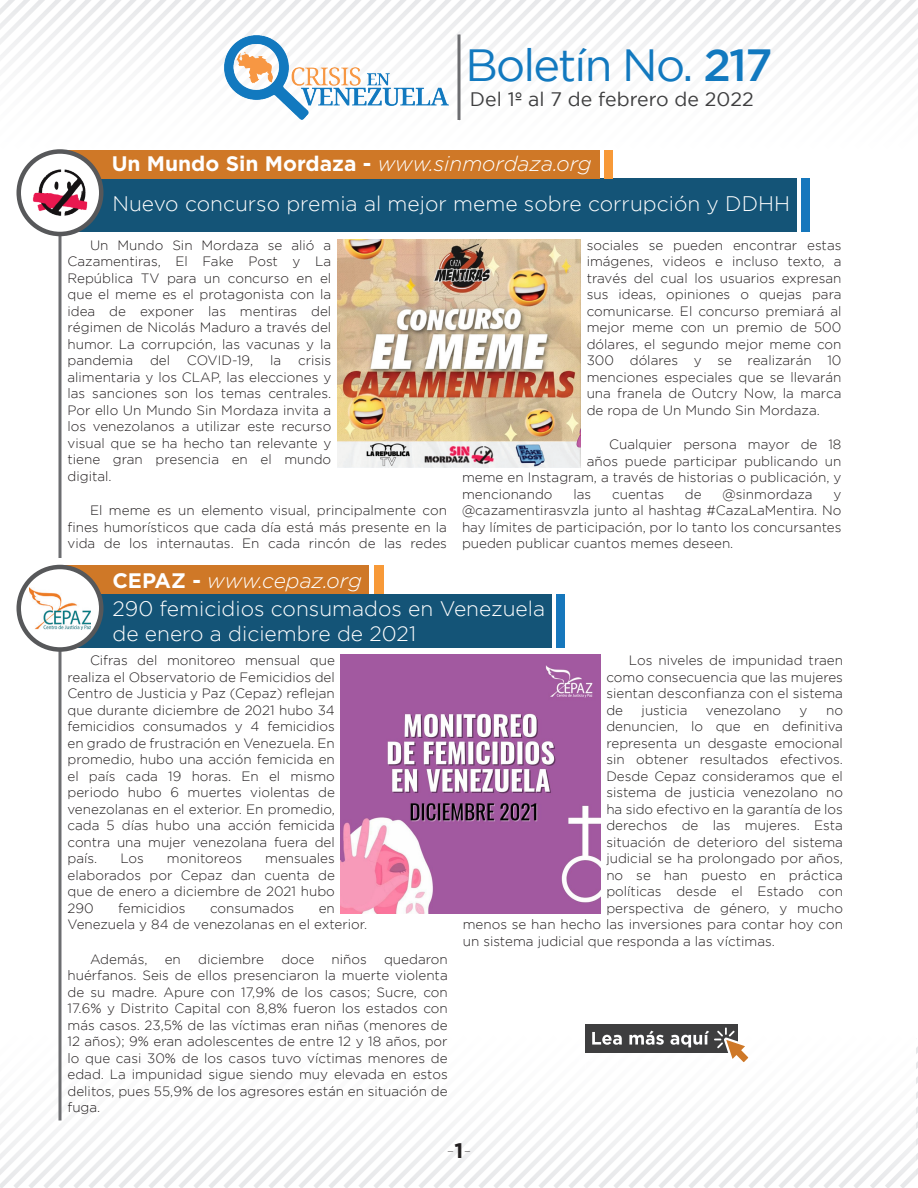
<style>
.page{position:relative;width:918px;height:1188px;background:#fff}
.page>*{position:absolute;margin:0;border:0;box-sizing:border-box;transform-origin:0 0}
.t1{font:45px "Gotham";letter-spacing:-.04em;color:#1279bf}
.t2{font:300 21px/39.9px "Gotham";color:#fff}
.t3{font:italic 300 21px "Gotham";letter-spacing:-.005em;color:#fff}
.t4{font:100 21px "Gotham";color:#231f20}
.t5{font:19.5px "Gotham";color:#3e3e3f}
.t6{font:300 13.5px/16.5px "Gotham";color:#231f20;text-align:justify}
.s1{font-weight:500}
.s2{font-weight:700}
.s3{font-style:italic}
.s4{font-weight:700;font-style:normal}
</style>
<div class="page">
<div style="left:1px;top:0;width:917px;height:176px;background:linear-gradient(to bottom,#f6f7f7,#fff)"></div>
<img style="left:222px;top:34px;width:226px;height:86px">
<hr style="left:458px;top:34px;width:2px;height:86px;background:#6c6d70">
<div style="left:60px;top:178px;width:736px;height:54px;background:#145477"></div>
<div style="left:801px;top:178px;width:9px;height:54px;background:#1677bc"></div>
<div style="left:60px;top:150px;width:540px;height:28px;background:#cf7827"></div>
<div style="left:604px;top:150px;width:10px;height:28px;background:#f79938"></div>
<img style="left:337px;top:239px;width:244px;height:228px">
<svg style="left:58px;top:236px;width:4px;height:322px"></svg>
<svg style="left:19px;top:152px;width:82px;height:82px"></svg>
<div style="left:16px;top:149px;width:88px;height:87px;border:4px solid #57585a;border-radius:50%"></div>
<img style="left:32px;top:167px;width:56px;height:51px">
<div style="left:585px;top:1024px;width:153px;height:29px;background:#3e3e3f"></div>
<svg style="left:0;top:1027px;width:918px;height:161px"></svg>
<img style="left:341px;top:654px;width:259px;height:260px">
<svg style="left:58px;top:652px;width:4px;height:468px;background:#909093"></svg>
<div style="left:60px;top:594px;width:492px;height:54px;background:#145477"></div>
<div style="left:556px;top:594px;width:10px;height:54px;background:#1677bc"></div>
<div style="left:60px;top:566px;width:309px;height:28px;background:#cf7827"></div>
<div style="left:374px;top:566px;width:10px;height:28px;background:#f79938"></div>
<svg style="left:19px;top:567px;width:82px;height:83px"></svg>
<div style="left:16px;top:565px;width:88px;height:87px;border:4px solid #57585a;border-radius:50%"></div>
<img style="left:30px;top:587px;width:60px;height:42px">
<h1 class="t1" style="left:465px;top:40px;width:309px">Boletín No. <span class="s1">217</span></h1>
<h3 class="t5" style="left:470px;top:89px;width:285px">Del 1º al 7 de febrero de 2022</h3>
<h2 class="t2" style="left:112px;top:143px;width:680px"><span class="s2">Un Mundo Sin Mordaza -</span> <span class="s3">www.sinmordaza.org<br></span>Nuevo concurso premia al mejor meme sobre corrupción y DDHH</h2>
<p class="t6" style="left:67px;top:237px;width:265px;text-indent:23px">Un Mundo Sin Mordaza se alió a Cazamentiras, El Fake Post y La República TV para un concurso en el que el meme es el protagonista con la idea de exponer las mentiras del régimen de Nicolás Maduro a través del humor. La corrupción, las vacunas y la pandemia del COVID-19, la crisis alimentaria y los CLAP, las elecciones y las sanciones son los temas centrales.<br>Por ello Un Mundo Sin Mordaza invita a los venezolanos a utilizar este recurso visual que se ha hecho tan relevante y tiene gran presencia en el mundo digital.</p>
<p class="t6" style="left:67px;top:502px;width:381px;text-indent:23px">El meme es un elemento visual, principalmente con fines humorísticos que cada día está más presente en la vida de los internautas. En cada rincón de las redes</p>
<p class="t6" style="left:587px;top:237px;width:256px">sociales se pueden encontrar estas imágenes, videos e incluso texto, a través del cual los usuarios expresan sus ideas, opiniones o quejas para comunicarse. El concurso premiará al mejor meme con un premio de 500 dólares, el segundo mejor meme con 300 dólares y se realizarán 10 menciones especiales que se llevarán una franela de Outcry Now, la marca de ropa de Un Mundo Sin Mordaza.</p>
<p class="t6" style="left:609px;top:436px;width:234px">Cualquier persona mayor de 18</p>
<p class="t6" style="left:587px;top:453px;width:256px">años puede participar publicando un</p>
<p class="t6" style="left:462px;top:469px;width:381px">meme en Instagram, a través de historias o publicación, y</p>
<p class="t6" style="left:462px;top:486px;width:92px">mencionando</p>
<p class="t6" style="left:573px;top:486px;width:19px">las</p>
<p class="t6" style="left:612px;top:486px;width:54px">cuentas</p>
<p class="t6" style="left:685px;top:486px;width:18px">de</p>
<p class="t6" style="left:723px;top:486px;width:92px">@sinmordaza</p>
<p class="t6" style="left:462px;top:486px;width:381px;text-indent:372px">y @cazamentirasvzla junto al hashtag #CazaLaMentira. No hay límites de participación, por lo tanto los concursantes pueden publicar cuantos memes deseen.</p>
<h2 class="t3" style="left:112px;top:569px;width:251px"><span class="s4">CEPAZ -</span> www.cepaz.org</h2>
<h2 class="t2" style="left:112px;top:595px;width:434px;line-height:25.2px">290 femicidios consumados en Venezuela de enero a diciembre de 2021</h2>
<p class="t6" style="left:67px;top:652px;width:269px;text-indent:23px">Cifras del monitoreo mensual que realiza el Observatorio de Femicidios del Centro de Justicia y Paz (Cepaz) reflejan que durante diciembre de 2021 hubo 34 femicidios consumados y 4 femicidios en grado de frustración en Venezuela. En promedio, hubo una acción femicida en el país cada 19 horas. En el mismo periodo hubo 6 muertes violentas de venezolanas en el exterior. En promedio, cada 5 días hubo una acción femicida contra una mujer venezolana fuera del país.</p>
<p class="t6" style="left:67px;top:850px;width:269px;text-indent:198px">mensuales elaborados por Cepaz dan cuenta de que de enero a diciembre de 2021 hubo 290</p>
<p class="t6" style="left:120px;top:850px;width:25px">Los</p>
<p class="t6" style="left:167px;top:850px;width:77px">monitoreos</p>
<p class="t6" style="left:118px;top:900px;width:69px">femicidios</p>
<p class="t6" style="left:210px;top:900px;width:86px">consumados</p>
<p class="t6" style="left:67px;top:900px;width:301px;text-indent:251px">en<br>Venezuela y 84 de venezolanas en el exterior.</p>
<p class="t6" style="left:90px;top:951px;width:59px">Además,</p>
<p class="t6" style="left:165px;top:951px;width:18px">en</p>
<p class="t6" style="left:198px;top:951px;width:67px">diciembre</p>
<p class="t6" style="left:281px;top:951px;width:34px">doce</p>
<p class="t6" style="left:332px;top:951px;width:37px">niños</p>
<p class="t6" style="left:67px;top:951px;width:382px;text-indent:317px">quedaron huérfanos. Seis de ellos presenciaron la muerte violenta de su madre. Apure con 17,9% de los casos; Sucre, con 17.6% y Distrito Capital con 8,8% fueron los estados con más casos. 23,5% de las víctimas eran niñas (menores de 12 años); 9% eran adolescentes de entre 12 y 18 años, por lo que casi 30% de los casos tuvo víctimas menores de edad. La impunidad sigue siendo muy elevada en estos delitos, pues 55,9% de los agresores están en situación de fuga.</p>
<p class="t6" style="left:606px;top:652px;width:238px;text-indent:23px">Los niveles de impunidad traen como consecuencia que las mujeres sientan desconfianza con el sistema de</p>
<p class="t6" style="left:642px;top:702px;width:47px">justicia</p>
<p class="t6" style="left:706px;top:702px;width:77px">venezolano</p>
<p class="t6" style="left:800px;top:702px;width:9px">y</p>
<p class="t6" style="left:826px;top:702px;width:18px">no</p>
<p class="t6" style="left:606px;top:718px;width:238px">denuncien, lo que en definitiva</p>
<p class="t6" style="left:606px;top:735px;width:238px">representa un desgaste emocional</p>
<p class="t6" style="left:606px;top:751px;width:238px">sin obtener resultados efectivos.</p>
<p class="t6" style="left:606px;top:768px;width:238px">Desde Cepaz consideramos que el</p>
<p class="t6" style="left:606px;top:784px;width:238px">sistema de justicia venezolano no</p>
<p class="t6" style="left:606px;top:801px;width:238px">ha sido efectivo en la garantía de los</p>
<p class="t6" style="left:606px;top:817px;width:238px">derechos de las mujeres. Esta</p>
<p class="t6" style="left:606px;top:834px;width:238px">situación de deterioro del sistema</p>
<p class="t6" style="left:606px;top:850px;width:238px">judicial se ha prolongado por años,</p>
<p class="t6" style="left:606px;top:867px;width:238px">no se han puesto en práctica</p>
<p class="t6" style="left:606px;top:883px;width:238px">políticas desde el Estado con</p>
<p class="t6" style="left:606px;top:900px;width:238px">perspectiva de género, y mucho</p>
<p class="t6" style="left:463px;top:916px;width:382px">menos se han hecho las inversiones para contar hoy con</p>
<p class="t6" style="left:463px;top:933px;width:314px">un sistema judicial que responda a las víctimas.</p>
<h2 class="t4" style="left:446px;top:1138px;width:27px">-<span class="s2">1</span>-</h2>
</div>
